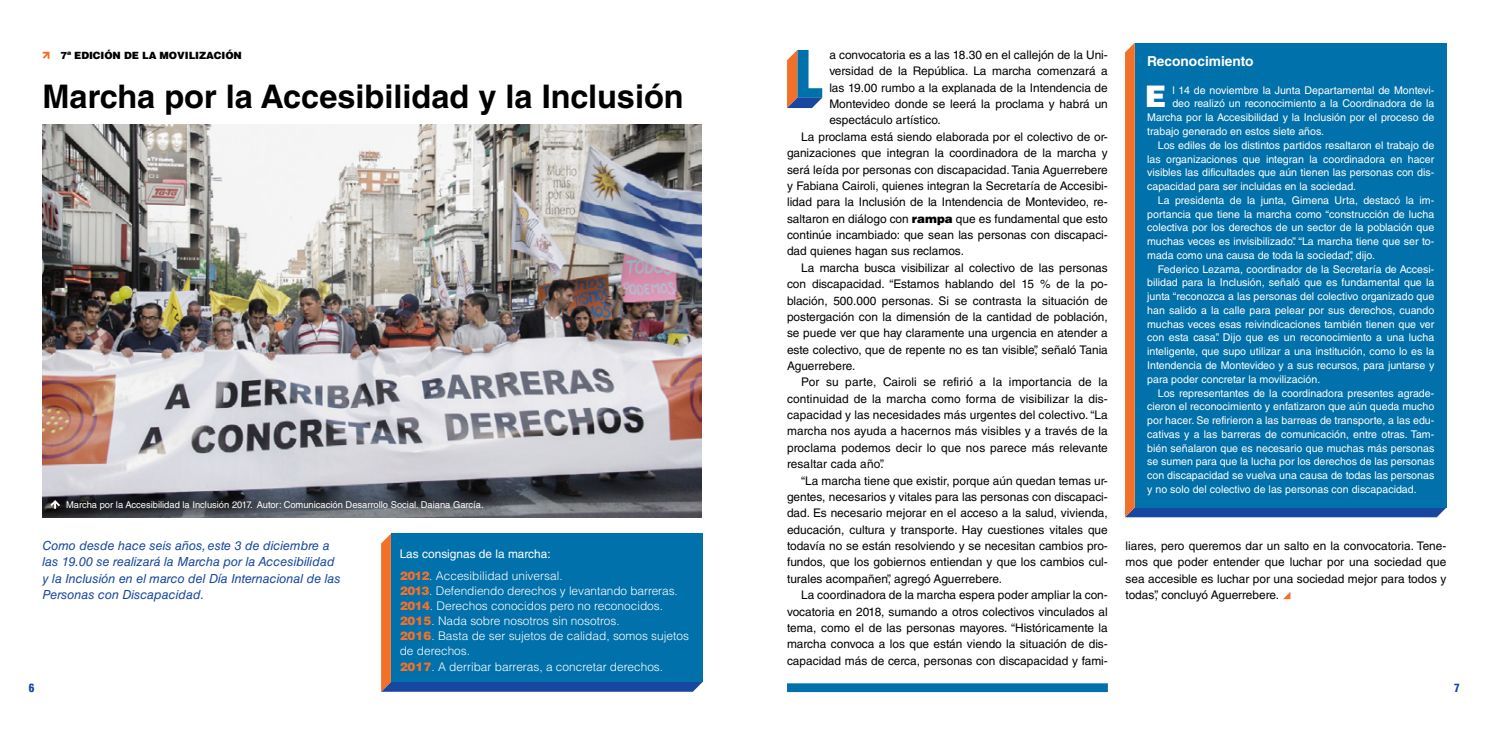
<style>
.page{position:relative;width:1489px;height:745px;background:#fff}
.page>*{position:absolute;margin:0;border:0;box-sizing:border-box;transform-origin:0 0}
.t1{font:700 32.5px "Helvetica LT Std";color:#000}
.t2{font:900 29.75px "Helvetica LT Std";color:#fff}
.t3{font:700 13.75px "Helvetica LT Std";color:#fff}
.t4{font:italic 12.5px/16.4px "Helvetica LT Std";color:#17479e}
.t5{font:11.88px/16.4px "Helvetica LT Std";color:#000;text-align:justify}
.t6{font:300 11.88px/15px "Helvetica LT Std";color:#fff}
.t7{font:900 condensed 11.25px "Helvetica LT Std";color:#17479e}
.t8{font:10.62px "Helvetica LT Std";color:#fff}
.t9{font:900 10px "Helvetica LT Std";letter-spacing:-.01em;color:#000}
.t10{font:9.38px "Helvetica LT Std";color:#fff}
.s1{font-weight:400}
.s2{font-weight:900;color:#f37029}
.s3{font-weight:900}
</style>
<div class="page">
<svg style="left:381px;top:533px;width:321px;height:158px;background:#5f5b7c"></svg>
<div style="left:391px;top:533px;width:311px;height:148px;background:#0071aa"></div>
<svg style="left:42px;top:51px;width:8px;height:8px"></svg>
<div style="left:787px;top:682px;width:320px;height:9px;background:#0071aa"></div>
<svg style="left:1125px;top:43px;width:321px;height:474px;background:#95625d"></svg>
<div style="left:1134px;top:43px;width:312px;height:464px;background:#0071aa"></div>
<svg style="left:1284px;top:592px;width:6px;height:6px"></svg>
<img style="left:43px;top:124px;width:659px;height:393px">
<svg style="left:787px;top:50px;width:35px;height:58px"></svg>
<svg style="left:48px;top:498px;width:14px;height:10px"></svg>
<p class="t9" style="left:61px;top:49px;width:183px">7ª EDICIÓN DE LA MOVILIZACIÓN</p>
<h1 class="t1" style="left:43px;top:77px;width:642px">Marcha por la Accesibilidad y la Inclusión</h1>
<p class="t10" style="left:66px;top:499px;width:419px">Marcha por la Accesibilidad la Inclusión 2017. Autor: Comunicación Desarrollo Social. Daiana García.</p>
<p class="t4" style="left:43px;top:537px;width:300px">Como desde hace seis años, este 3 de diciembre a las 19.00 se realizará la Marcha por la Accesibilidad y la Inclusión en el marco del Día Internacional de las Personas con Discapacidad.</p>
<p class="t6" style="left:400px;top:542px;width:164px;line-height:22.5px"><span class="s1">Las consignas de la marcha:<br></span><span class="s2">2012</span>. Accesibilidad universal.</p>
<p class="t6" style="left:400px;top:583px;width:291px"><span class="s2">2013</span>. Defendiendo derechos y levantando barreras.<br><span class="s2">2014</span>. Derechos conocidos pero no reconocidos.<br><span class="s2">2015</span>. Nada sobre nosotros sin nosotros.<br><span class="s2">2016</span>. Basta de ser sujetos de calidad, somos sujetos de derechos.<br><span class="s2">2017</span>. A derribar barreras, a concretar derechos.</p>
<p class="t5" style="left:829px;top:46px;width:280px">a convocatoria es a las 18.30 en el callejón de la Uni-</p>
<p class="t5" style="left:829px;top:63px;width:280px">versidad de la República. La marcha comenzará a</p>
<p class="t5" style="left:829px;top:79px;width:280px">las 19.00 rumbo a la explanada de la Intendencia de</p>
<p class="t5" style="left:829px;top:96px;width:280px">Montevideo donde se leerá la proclama y habrá un</p>
<p class="t5" style="left:829px;top:112px;width:113px">espectáculo artístico.</p>
<p class="t5" style="left:801px;top:128px;width:308px">La proclama está siendo elaborada por el colectivo de or-</p>
<p class="t5" style="left:787px;top:145px;width:322px">ganizaciones que integran la coordinadora de la marcha y</p>
<p class="t5" style="left:787px;top:161px;width:322px">será leída por personas con discapacidad. Tania Aguerrebere</p>
<p class="t5" style="left:787px;top:177px;width:322px">y Fabiana Cairoli, quienes integran la Secretaría de Accesibi-</p>
<p class="t5" style="left:787px;top:194px;width:322px">lidad para la Inclusión de la Intendencia de Montevideo, re-</p>
<p class="t5" style="left:787px;top:210px;width:322px">saltaron en diálogo con <span class="s3">rampa</span> que es fundamental que esto</p>
<p class="t5" style="left:787px;top:226px;width:322px">continúe incambiado: que sean las personas con discapaci-</p>
<p class="t5" style="left:787px;top:243px;width:178px">dad quienes hagan sus reclamos.</p>
<p class="t5" style="left:801px;top:259px;width:308px">La marcha busca visibilizar al colectivo de las personas</p>
<p class="t5" style="left:787px;top:275px;width:322px">con discapacidad. “Estamos hablando del 15 % de la po-</p>
<p class="t5" style="left:787px;top:292px;width:322px">blación, 500.000 personas. Si se contrasta la situación de</p>
<p class="t5" style="left:787px;top:308px;width:322px">postergación con la dimensión de la cantidad de población,</p>
<p class="t5" style="left:787px;top:324px;width:322px">se puede ver que hay claramente una urgencia en atender a</p>
<p class="t5" style="left:787px;top:341px;width:322px">este colectivo, que de repente no es tan visible”, señaló Tania</p>
<p class="t5" style="left:787px;top:357px;width:70px">Aguerrebere.</p>
<p class="t5" style="left:801px;top:374px;width:308px">Por su parte, Cairoli se refirió a la importancia de la</p>
<p class="t5" style="left:787px;top:390px;width:322px">continuidad de la marcha como forma de visibilizar la dis-</p>
<p class="t5" style="left:787px;top:406px;width:322px">capacidad y las necesidades más urgentes del colectivo. “La</p>
<p class="t5" style="left:787px;top:423px;width:322px">marcha nos ayuda a hacernos más visibles y a través de la</p>
<p class="t5" style="left:787px;top:439px;width:322px">proclama podemos decir lo que nos parece más relevante</p>
<p class="t5" style="left:787px;top:455px;width:99px">resaltar cada año”.</p>
<p class="t5" style="left:801px;top:472px;width:308px">“La marcha tiene que existir, porque aún quedan temas ur-</p>
<p class="t5" style="left:787px;top:488px;width:322px">gentes, necesarios y vitales para las personas con discapaci-</p>
<p class="t5" style="left:787px;top:504px;width:322px">dad. Es necesario mejorar en el acceso a la salud, vivienda,</p>
<p class="t5" style="left:787px;top:521px;width:322px">educación, cultura y transporte. Hay cuestiones vitales que</p>
<p class="t5" style="left:787px;top:537px;width:322px">todavía no se están resolviendo y se necesitan cambios pro-</p>
<p class="t5" style="left:787px;top:553px;width:322px">fundos, que los gobiernos entiendan y que los cambios cul-</p>
<p class="t5" style="left:787px;top:570px;width:216px">turales acompañen”, agregó Aguerrebere.</p>
<p class="t5" style="left:801px;top:586px;width:308px">La coordinadora de la marcha espera poder ampliar la con-</p>
<p class="t5" style="left:787px;top:602px;width:322px">vocatoria en 2018, sumando a otros colectivos vinculados al</p>
<p class="t5" style="left:787px;top:619px;width:322px">tema, como el de las personas mayores. “Históricamente la</p>
<p class="t5" style="left:787px;top:635px;width:322px">marcha convoca a los que están viendo la situación de dis-</p>
<p class="t5" style="left:787px;top:652px;width:322px">capacidad más de cerca, personas con discapacidad y fami-</p>
<p class="t3" style="left:1147px;top:53px;width:108px">Reconocimiento</p>
<h2 class="t2" style="left:1144px;top:77px;width:23px">E</h2>
<p class="t8" style="left:1172px;top:84px;width:263px">l 14 de noviembre la Junta Departamental de Montevi-</p>
<p class="t8" style="left:1172px;top:97px;width:263px">deo realizó un reconocimiento a la Coordinadora de la</p>
<p class="t8" style="left:1147px;top:111px;width:289px">Marcha por la Accesibilidad y la Inclusión por el proceso de</p>
<p class="t8" style="left:1147px;top:125px;width:178px">trabajo generado en estos siete años.</p>
<p class="t8" style="left:1157px;top:139px;width:278px">Los ediles de los distintos partidos resaltaron el trabajo de</p>
<p class="t8" style="left:1147px;top:152px;width:289px">las organizaciones que integran la coordinadora en hacer</p>
<p class="t8" style="left:1147px;top:166px;width:288px">visibles las dificultades que aún tienen las personas con dis-</p>
<p class="t8" style="left:1147px;top:180px;width:210px">capacidad para ser incluidas en la sociedad.</p>
<p class="t8" style="left:1157px;top:194px;width:278px">La presidenta de la junta, Gimena Urta, destacó la im-</p>
<p class="t8" style="left:1147px;top:207px;width:289px">portancia que tiene la marcha como “construcción de lucha</p>
<p class="t8" style="left:1147px;top:221px;width:289px">colectiva por los derechos de un sector de la población que</p>
<p class="t8" style="left:1147px;top:235px;width:288px">muchas veces es invisibilizado”. “La marcha tiene que ser to-</p>
<p class="t8" style="left:1147px;top:249px;width:229px">mada como una causa de toda la sociedad”, dijo.</p>
<p class="t8" style="left:1157px;top:262px;width:278px">Federico Lezama, coordinador de la Secretaría de Accesi-</p>
<p class="t8" style="left:1147px;top:276px;width:288px">bilidad para la Inclusión, señaló que es fundamental que la</p>
<p class="t8" style="left:1147px;top:290px;width:288px">junta “reconozca a las personas del colectivo organizado que</p>
<p class="t8" style="left:1147px;top:304px;width:289px">han salido a la calle para pelear por sus derechos, cuando</p>
<p class="t8" style="left:1147px;top:317px;width:289px">muchas veces esas reivindicaciones también tienen que ver</p>
<p class="t8" style="left:1147px;top:331px;width:289px">con esta casa”. Dijo que es un reconocimiento a una lucha</p>
<p class="t8" style="left:1147px;top:345px;width:288px">inteligente, que supo utilizar a una institución, como lo es la</p>
<p class="t8" style="left:1147px;top:359px;width:288px">Intendencia de Montevideo y a sus recursos, para juntarse y</p>
<p class="t8" style="left:1147px;top:372px;width:175px">para poder concretar la movilización.</p>
<p class="t8" style="left:1157px;top:386px;width:278px">Los representantes de la coordinadora presentes agrade-</p>
<p class="t8" style="left:1147px;top:400px;width:289px">cieron el reconocimiento y enfatizaron que aún queda mucho</p>
<p class="t8" style="left:1147px;top:414px;width:289px">por hacer. Se refirieron a las barreas de transporte, a las edu-</p>
<p class="t8" style="left:1147px;top:427px;width:288px">cativas y a las barreras de comunicación, entre otras. Tam-</p>
<p class="t8" style="left:1147px;top:441px;width:289px">bién señalaron que es necesario que muchas más personas</p>
<p class="t8" style="left:1147px;top:455px;width:288px">se sumen para que la lucha por los derechos de las personas</p>
<p class="t8" style="left:1147px;top:469px;width:289px">con discapacidad se vuelva una causa de todas las personas</p>
<p class="t8" style="left:1147px;top:482px;width:271px">y no solo del colectivo de las personas con discapacidad.</p>
<p class="t5" style="left:1125px;top:537px;width:322px">liares, pero queremos dar un salto en la convocatoria. Tene&shy;mos que poder entender que luchar por una sociedad que sea accesible es luchar por una sociedad mejor para todos y todas”, concluyó Aguerrebere.</p>
<p class="t7" style="left:29px;top:679px;width:7px">6</p>
<p class="t7" style="left:1453px;top:680px;width:7px">7</p>
</div>
